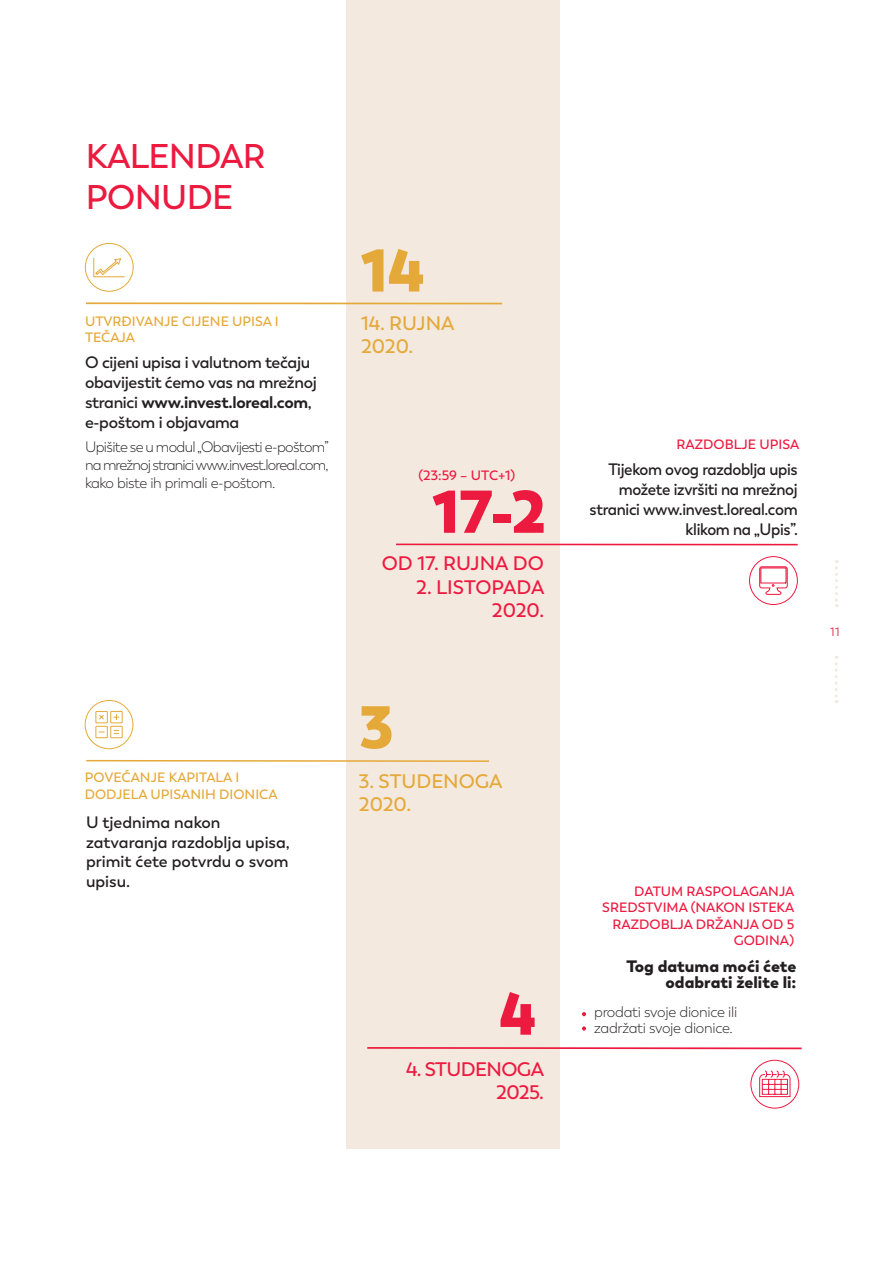
<style>
.page{position:relative;width:893px;height:1263px;background:#fff}
.page>*{position:absolute;margin:0;border:0;box-sizing:border-box;transform-origin:0 0}
.t1{font:800 60px "Trenda";color:#ed1a40}
.t2{font:800 60px "Trenda";color:#e5a93a}
.t3{font:600 34.2px/41px "Trenda";letter-spacing:-.02em;color:#ed1a40}
.t4{font:600 19.5px/23.4px "Trenda";color:#e5a93a}
.t5{font:600 19.5px/23.4px "Trenda";color:#ed1a40;text-align:right}
.t6{font:600 19.5px/23.4px "Trenda";letter-spacing:-.02em;color:#ed1a40;text-align:right}
.t7{font:600 16.5px/19.8px "Trenda";letter-spacing:-.02em;color:#231f20}
.t8{font:600 16.5px/19.8px "Trenda";letter-spacing:-.02em;color:#231f20;text-align:right;scale:.95 1}
.t9{font:600 16.5px/19.8px "Trenda";color:#231f20}
.t10{font:900 16.5px/15.9px "Trenda";color:#231f20;text-align:right}
.t11{font:300 15px/18px "Trenda";letter-spacing:-.03em;color:#231f20;text-align:justify}
.t12{font:600 13.5px/16.2px "Trenda";color:#ed1a40;text-align:right}
.t13{font:600 13.5px/16.2px "Trenda";color:#e5a93a}
.t14{font:12px "Trenda";color:#ed1a40}
.s1{font-weight:700}
</style>
<div class="page">
<div style="left:346px;top:0;width:213px;height:1148px;background:#f3e9df"></div>
<hr style="left:86px;top:302px;width:416px;height:2px;background:#e5a93a">
<hr style="left:396px;top:544px;width:402px;height:1px;background:#ed1a40">
<svg style="left:367px;top:1046px;width:435px;height:4px"></svg>
<svg style="left:582px;top:1012px;width:4px;height:4px"></svg>
<svg style="left:582px;top:1026px;width:4px;height:5px"></svg>
<svg style="left:835px;top:560px;width:3px;height:47px"></svg>
<svg style="left:835px;top:656px;width:3px;height:47px"></svg>
<svg style="left:85px;top:243px;width:49px;height:49px"></svg>
<div style="left:749px;top:556px;width:49px;height:49px;border:1px solid #ed1a40;border-radius:50%"></div>
<svg style="left:750px;top:1060px;width:49px;height:49px"></svg>
<svg style="left:759px;top:566px;width:29px;height:29px"></svg>
<svg style="left:86px;top:759px;width:403px;height:3px"></svg>
<div style="left:85px;top:700px;width:48px;height:49px;border:1px solid #e5a93a;border-radius:50%"></div>
<svg style="left:95px;top:711px;width:28px;height:27px"></svg>
<h2 class="t3" style="left:86px;top:136px;width:181px">KALENDAR<br>PONUDE</h2>
<h1 class="t2" style="left:361px;top:231px;width:65px">14</h1>
<h3 class="t4" style="left:361px;top:312px;width:95px">14. RUJNA<br>2020.</h3>
<p class="t13" style="left:85px;top:313px;width:195px">UTVRĐIVANJE CIJENE UPISA I<br>TEČAJA</p>
<p class="t7" style="left:85px;top:353px;width:233px">O cijeni upisa i valutnom tečaju obavijestit ćemo vas na mrežnoj stranici <span class="s1">www.invest.loreal.com</span>, e-poštom i objavama</p>
<p class="t11" style="left:85px;top:438px;width:245px">Upišite se u modul „Obavijesti e-poštom” na mrežnoj stranici www.invest.loreal.com, kako biste ih primali e-poštom.</p>
<p class="t12" style="left:677px;top:436px;width:124px">RAZDOBLJE UPISA</p>
<p class="t8" style="left:589px;top:460px;width:221px">Tijekom ovog razdoblja upis možete izvršiti na mrežnoj stranici www.invest.loreal.com klikom na „Upis”.</p>
<p class="t12" style="left:419px;top:467px;width:98px">(23:59 – UTC+1)</p>
<h1 class="t1" style="left:433px;top:473px;width:115px">17-2</h1>
<p class="t13" style="left:85px;top:770px;width:194px">POVEĆANJE KAPITALA I<br>DODJELA UPISANIH DIONICA</p>
<p class="t9" style="left:86px;top:812px;width:205px">U tjednima nakon zatvaranja razdoblja upisa, primit ćete potvrdu o svom upisu.</p>
<h3 class="t5" style="left:382px;top:552px;width:163px">OD 17. RUJNA DO</h3>
<h3 class="t5" style="left:416px;top:575px;width:130px">2. LISTOPADA<br>2020.</h3>
<h1 class="t2" style="left:360px;top:688px;width:35px">3</h1>
<h3 class="t4" style="left:359px;top:770px;width:145px">3. STUDENOGA<br>2020.</h3>
<h1 class="t1" style="left:499px;top:974px;width:38px">4</h1>
<h3 class="t6" style="left:406px;top:1058px;width:139px">4. STUDENOGA<br>2025.</h3>
<p class="t12" style="left:602px;top:884px;width:194px">DATUM RASPOLAGANJA<br>SREDSTVIMA (NAKON ISTEKA<br>RAZDOBLJA DRŽANJA OD 5<br>GODINA)</p>
<p class="t10" style="left:626px;top:958px;width:172px">Tog datuma moći ćete odabrati želite li:</p>
<p class="t11" style="left:594px;top:1004px;width:145px;line-height:15.9px">prodati svoje dionice ili zadržati svoje dionice.</p>
<p class="t14" style="left:830px;top:625px;width:11px">11</p>
</div>
